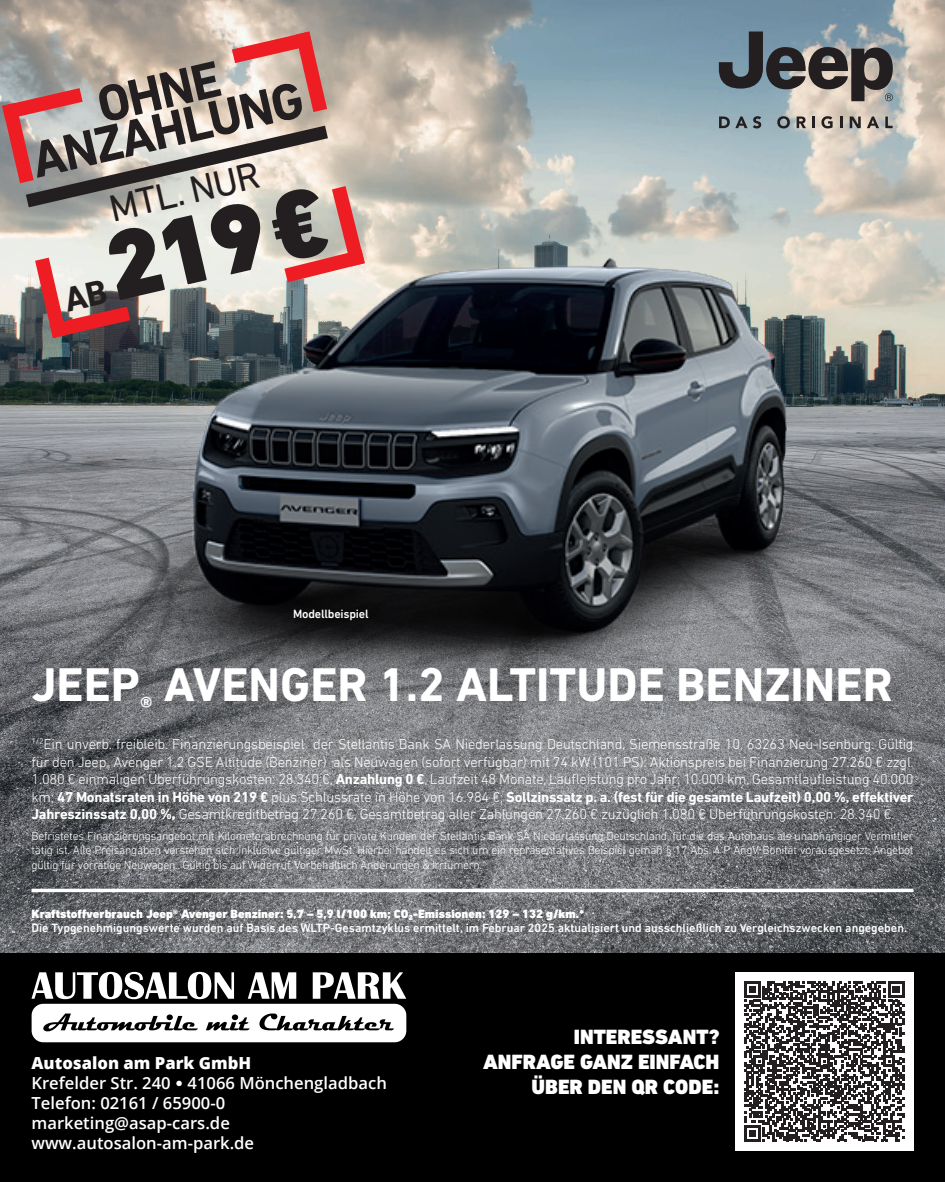
<style>
.page{position:relative;width:945px;height:1182px;background:#fff}
.page>*{position:absolute;margin:0;border:0;box-sizing:border-box;transform-origin:0 0}
.t1{font:900 98px "DIN Next LT Pro";color:#231f20}
.t2{font:700 51.8px/38.9px "DIN Next LT Pro";color:#231f20;text-align:center}
.t3{font:700 48.12px "DIN Next LT Pro";color:#fff}
.t4{font:38.32px "DIN Next LT Pro";color:#231f20}
.t5{font:900 21px/25.2px "DIN Next LT Pro";color:#fff;text-align:right}
.t6{font:600 16.62px/19.9px "Open Sans";color:#fff}
.t7{font:300 14.61px/17.5px "DIN Next LT Pro";letter-spacing:-.015em;color:#fff;text-align:justify}
.t8{font:500 12.25px "DIN Next LT Pro";color:#fff}
.t9{font:900 12.25px "DIN Next LT Pro";color:#fff}
.t10{font:300 11.9px/14.3px "DIN Next LT Pro";letter-spacing:-.02em;color:#fff;text-align:justify}
.s1{font-weight:700}
.s2{font-weight:900}
.s3{font-weight:800}
.s4{font-family:"DIN";font-weight:700}
</style>
<div class="page">
<div style="left:0;top:0;width:945px;height:1181px;background:#000"></div>
<svg style="left:32px;top:971px;width:374px;height:71px"></svg>
<img style="left:0;top:0;width:945px;height:951px">
<img style="left:63px;top:185px;width:882px;height:525px">
<svg style="left:719px;top:116px;width:42px;height:12px"></svg>
<svg style="left:777px;top:116px;width:13px;height:12px"></svg>
<svg style="left:797px;top:116px;width:9px;height:12px"></svg>
<svg style="left:812px;top:116px;width:3px;height:12px"></svg>
<svg style="left:821px;top:116px;width:12px;height:12px"></svg>
<svg style="left:840px;top:116px;width:2px;height:12px"></svg>
<svg style="left:850px;top:116px;width:11px;height:12px"></svg>
<svg style="left:867px;top:116px;width:12px;height:12px"></svg>
<svg style="left:885px;top:116px;width:8px;height:12px"></svg>
<svg style="left:719px;top:32px;width:174px;height:69px;background:#6b7276"></svg>
<div style="left:735px;top:971px;width:179px;height:179px;background:#fff"></div>
<svg style="left:744px;top:981px;width:160px;height:159px"></svg>
<svg style="left:32px;top:888px;width:882px;height:4px;background:#e6e6e7"></svg>
<svg style="left:0;top:16px;width:380px;height:337px;background:#bdada6"></svg>
<h2 class="t2" style="left:19px;top:104px;width:279px;rotate:-13deg">OHNE<br>ANZAHLUNG</h2>
<h1 class="t1" style="left:95px;top:211px;width:226px;rotate:-13deg">219€</h1>
<h3 class="t4" style="left:105px;top:187px;width:155px;rotate:-13deg">MTL. NUR</h3>
<p class="t8" style="left:293px;top:606px;width:77px">Modellbeispiel</p>
<h3 class="t3" style="left:32px;top:656px;width:863px">JEEP<sub>®</sub> AVENGER 1.2 ALTITUDE BENZINER</h3>
<p class="t7" style="left:31px;top:735px;width:884px"><sup>1/2</sup>Ein unverb. freibleib. Finanzierungsbeispiel der Stellantis Bank SA Niederlassung Deutschland, Siemensstraße 10, 63263 Neu-Isenburg. Gültig für den Jeep<sub>®</sub> Avenger 1.2 GSE Altitude (Benziner) als Neuwagen (sofort verfügbar) mit 74 kW (101 PS): Aktionspreis bei Finanzierung 27.260 € zzgl.<br>1.080 € einmaligen Überführungskosten: 28.340 €, <span class="s1">Anzahlung 0 €</span>, Laufzeit 48 Monate, Laufleistung pro Jahr: 10.000 km, Gesamtlaufleistung 40.000 km; <span class="s1">47 Monatsraten in Höhe von 219 €</span> plus Schlussrate in Höhe von 16.984 €; <span class="s1">Sollzinssatz p. a. (fest für die gesamte Laufzeit) 0,00 %, effektiver Jahreszinssatz 0,00 %</span><span class="s2">,</span> Gesamtkreditbetrag 27.260 €, Gesamtbetrag aller Zahlungen 27.260 € zuzüglich 1.080 € Überführungskosten: 28.340 €.</p>
<p class="t10" style="left:32px;top:828px;width:884px">Befristetes Finanzierungsangebot mit Kilometerabrechnung für private Kunden der Stellantis Bank SA Niederlassung Deutschland, für die das Autohaus als unabhängiger Vermittler tätig ist. Alle Preisangaben verstehen sich inklusive gültiger MwSt. Hierbei handelt es sich um ein repräsentatives Beispiel gemäß § 17 Abs. 4 P AngV. Bonität vorausgesetzt. Angebot gültig für vorrätige Neuwagen.. Gültig bis auf Widerruf. Vorbehaltlich Änderungen &amp; Irrtümern.</p>
<p class="t9" style="left:32px;top:906px;width:554px">Kraftstoffverbrauch Jeep® Avenger Benziner: 5,7 – 5,9 l/100 km; CO₂-Emissionen: 129 – 132 g/km.*</p>
<p class="t8" style="left:32px;top:921px;width:877px">Die Typgenehmigungswerte wurden auf Basis des WLTP-Gesamtzyklus ermittelt, im Februar 2025 aktualisiert und ausschließlich zu Vergleichszwecken angegeben.</p>
<p class="t6" style="left:32px;top:1052px;width:357px"><span class="s3">Autosalon am Park GmbH<br></span>Krefelder Str. 240 <span class="s4">•</span> 41066 Mönchengladbach<br>Telefon: 02161 / 65900-0 marketing@asap-cars.de www.autosalon-am-park.de</p>
<h3 class="t5" style="left:483px;top:1023px;width:238px">INTERESSANT?<br>ANFRAGE GANZ EINFACH<br>ÜBER DEN QR CODE:</h3>
</div>
